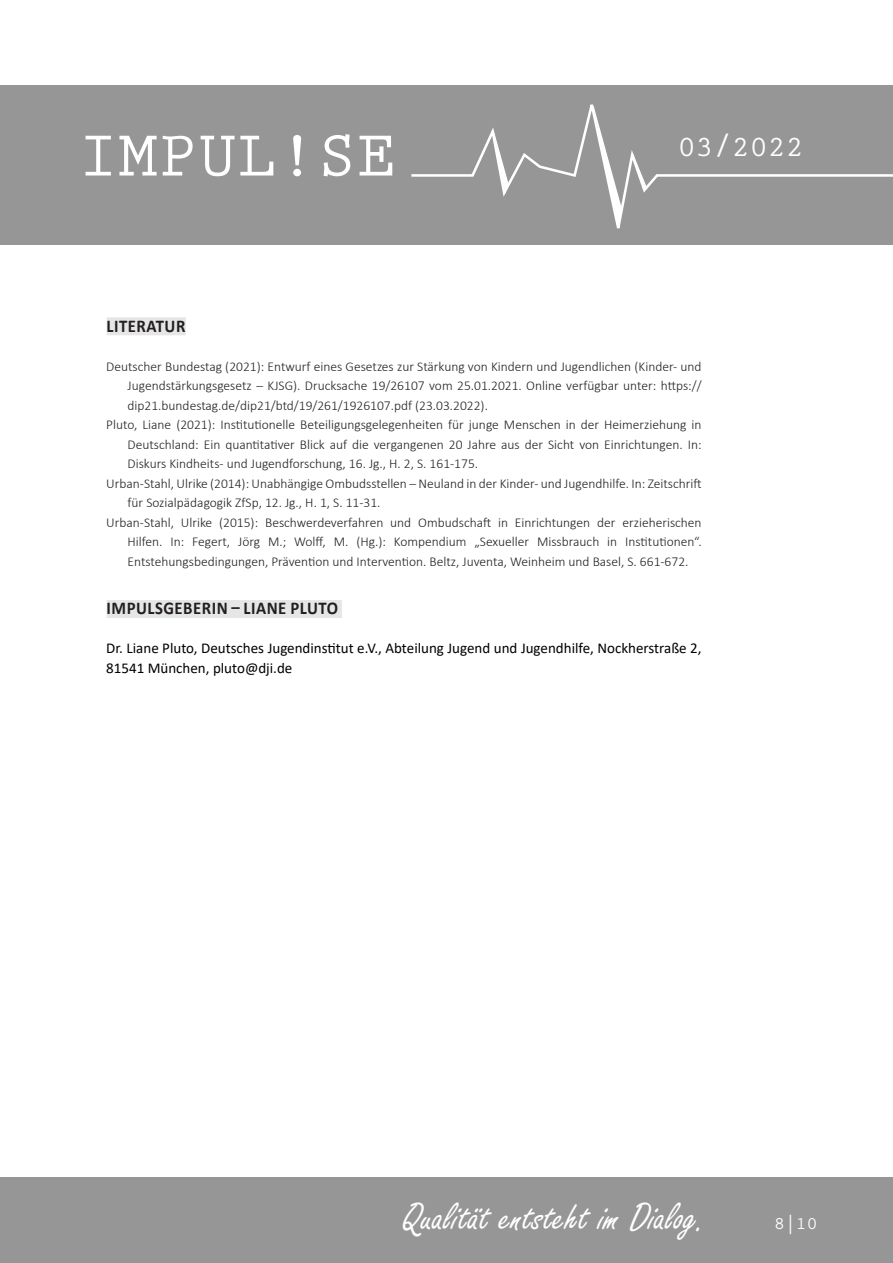
<style>
.page{position:relative;width:893px;height:1263px;background:#fff}
.page>*{position:absolute;margin:0;border:0;box-sizing:border-box;transform-origin:0 0}
.t1{font:700 66.3px "Prestige Elite Std";color:#fff}
.t2{font:42px "Freestyle Script";color:#fff}
.t3{font:700 30px "Prestige Elite Std";color:#fff}
.ÜA_1_ohne_Nr{font:700 18px "Calibri";letter-spacing:.03em;color:#231f20;scale:.93 1}
.t4{font:700 18px "Prestige Elite Std";color:#fff}
.Fließtext{font:15px/19.5px "Calibri";color:#000}
.LIT{font:300 13.5px/19.5px "Calibri";color:#231f20;text-align:justify}
</style>
<div class="page">
<div style="left:0;top:1178px;width:893px;height:85px;background:#969696"></div>
<div style="left:0;top:85px;width:893px;height:160px;background:#969696"></div>
<svg style="left:411px;top:104px;width:482px;height:125px"></svg>
<svg style="left:491px;top:129px;width:18px;height:64px"></svg>
<svg style="left:591px;top:104px;width:32px;height:124px"></svg>
<svg style="left:630px;top:151px;width:18px;height:39px"></svg>
<div style="left:107px;top:317px;width:79px;height:18px;background:#e6e6e6"></div>
<div style="left:107px;top:600px;width:235px;height:18px;background:#e6e6e6"></div>
<h1 class="t1" style="left:78px;top:119px;width:320px">IMPUL!SE</h1>
<h3 class="t3" style="left:678px;top:131px;width:127px">03/2022</h3>
<p class="ÜA_1_ohne_Nr" style="left:107px;top:313px;width:86px">LITERATUR</p>
<p class="LIT" style="left:128px;top:356px;width:576px;text-indent:-21px">Deutscher Bundestag (2021): Entwurf eines Gesetzes zur Stärkung von Kindern und Jugendlichen (Kinder- und Jugendstärkungsgesetz – KJSG). Drucksache 19/26107 vom 25.01.2021. Online verfügbar unter: https:// dip21.bundestag.de/dip21/btd/19/261/1926107.pdf (23.03.2022).</p>
<p class="LIT" style="left:128px;top:415px;width:576px;text-indent:-21px">Pluto, Liane (2021): Institutionelle Beteiligungsgelegenheiten für junge Menschen in der Heimerziehung in Deutschland: Ein quantitativer Blick auf die vergangenen 20 Jahre aus der Sicht von Einrichtungen. In:<br>Diskurs Kindheits- und Jugendforschung, 16. Jg., H. 2, S. 161-175.</p>
<p class="LIT" style="left:128px;top:473px;width:576px;text-indent:-21px">Urban-Stahl, Ulrike (2014): Unabhängige Ombudsstellen – Neuland in der Kinder- und Jugendhilfe. In: Zeitschrift für Sozialpädagogik ZfSp, 12. Jg., H. 1, S. 11-31.</p>
<p class="LIT" style="left:128px;top:512px;width:576px;text-indent:-21px">Urban-Stahl, Ulrike (2015): Beschwerdeverfahren und Ombudschaft in Einrichtungen der erzieherischen Hilfen. In: Fegert, Jörg M.; Wolff, M. (Hg.): Kompendium „Sexueller Missbrauch in Institutionen“.<br>Entstehungsbedingungen, Prävention und Intervention. Beltz, Juventa, Weinheim und Basel, S. 661-672.</p>
<p class="ÜA_1_ohne_Nr" style="left:107px;top:596px;width:250px">IMPULSGEBERIN – LIANE PLUTO</p>
<p class="Fließtext" style="left:106px;top:638px;width:597px">Dr. Liane Pluto, Deutsches Jugendinstitut e.V., Abteilung Jugend und Jugendhilfe, Nockherstraße 2,<br>81541 München, pluto@dji.de</p>
<h2 class="t2" style="left:403px;top:1194px;width:304px">Qualität entsteht im Dialog.</h2>
<h3 class="t4" style="left:774px;top:1213px;width:45px">8|10</h3>
</div>
